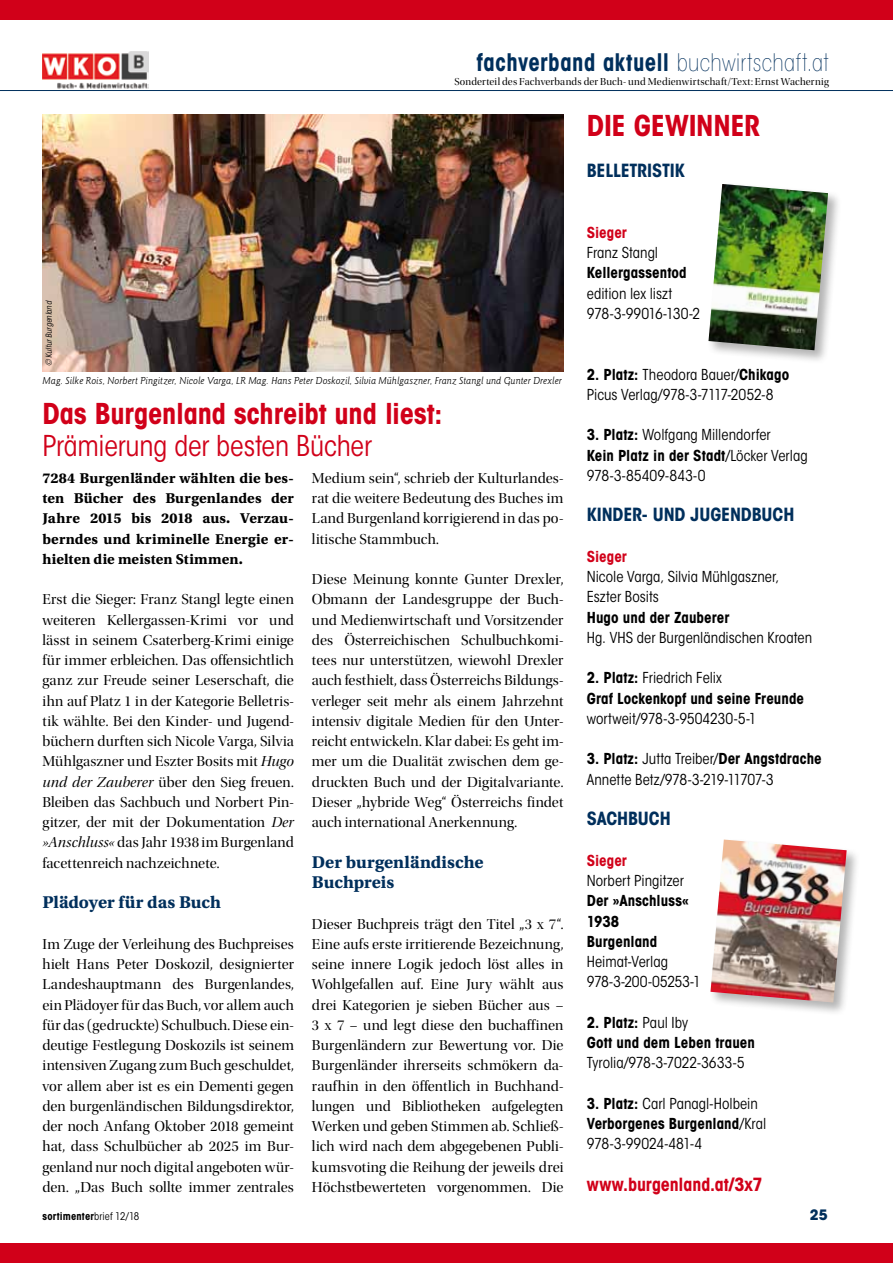
<style>
.page{position:relative;width:893px;height:1263px;background:#fff}
.page>*{position:absolute;margin:0;border:0;box-sizing:border-box;transform-origin:0 0}
.t1{font:700 condensed 28.5px "ITC Avant Garde Std";letter-spacing:-.01em;color:#d10019}
.t2{font:condensed 28.5px "ITC Avant Garde Std";letter-spacing:-.005em;color:#d10019}
.t3{font:700 condensed 24px "ITC Avant Garde Std";letter-spacing:.025em;color:#002f5c;scale:.95 1}
.t4{font:18px/20.2px "Utopia Std Bold Capt";color:#002f5c}
.t5{font:700 condensed 18px "ITC Avant Garde Std";letter-spacing:-.01em;color:#002f5c}
.t6{font:700 condensed 18px "ITC Avant Garde Std";letter-spacing:-.005em;color:#d10019}
.t7{font:15px/20.2px "Utopia Std Disp";color:#000;text-align:justify}
.t8{font:condensed 15px/20.2px "ITC Avant Garde Std";color:#000}
.t9{font:700 condensed 15px/20.2px "ITC Avant Garde Std";letter-spacing:.005em;color:#000}
.t10{font:15px/20.2px "Utopia Std Bold Capt";color:#000;text-align:justify}
.t11{font:700 condensed 15px "ITC Avant Garde Std";letter-spacing:.005em;color:#d10019}
.t12{font:700 14.25px "ITC Avant Garde Std";color:#002f5c}
.t13{font:italic 10.5px "Goudy Sans Std";letter-spacing:.005em;color:#000}
.t14{font:10.5px "Utopia Std Disp";letter-spacing:.015em;color:#000}
.t15{font:700 condensed 10.5px "ITC Avant Garde Std";letter-spacing:.015em;color:#000}
.t16{font:italic condensed 8.25px "ITC Avant Garde Std";color:#000}
.s1{font-weight:200}
.s2{font-family:"Utopia Std Disp It"}
.s3{font-weight:700}
.s4{font-weight:400}
</style>
<div class="page">
<div style="left:0;top:1243px;width:893px;height:20px;background:#d10019"></div>
<div style="left:0;top:0;width:893px;height:19px;background:#d10019"></div>
<img style="left:43px;top:52px;width:105px;height:37px">
<hr style="left:0;top:90px;width:893px;height:1px;background:#002f5c">
<img style="left:43px;top:115px;width:520px;height:256px">
<div style="left:706px;top:182px;width:135px;height:182px;background:#000;opacity:.3"></div>
<img style="left:708px;top:184px;width:120px;height:166px">
<div style="left:708px;top:837px;width:152px;height:178px;background:#000;opacity:.3"></div>
<img style="left:710px;top:839px;width:137px;height:163px">
<h2 class="t3" style="left:477px;top:47px;width:372px">fachverband aktuell <span class="s1">buchwirtschaft.at</span></h2>
<p class="t14" style="left:454px;top:76px;width:376px">Sonderteil des Fachverbands der Buch- und Medienwirtschaft/Text: Ernst Wachernig</p>
<p class="t16" style="left:44px;top:366px;width:67px;rotate:-90deg">© Kultur Burgenland</p>
<p class="t13" style="left:43px;top:375px;width:521px">Mag. Silke Rois, Norbert Pingitzer, Nicole Varga, LR Mag. Hans Peter Doskozil, Silvia Mühlgaszner, Franz Stangl und Gunter Drexler</p>
<h1 class="t1" style="left:43px;top:396px;width:401px">Das Burgenland schreibt und liest:</h1>
<h1 class="t2" style="left:43px;top:428px;width:331px">Prämierung der besten Bücher</h1>
<p class="t10" style="left:43px;top:468px;width:253px">7284 Burgenländer wählten die bes&shy;ten Bücher des Burgenlandes der Jahre 2015 bis 2018 aus. Verzau&shy;berndes und kriminelle Energie er&shy;hielten die meisten Stimmen.</p>
<p class="t7" style="left:43px;top:590px;width:253px">Erst die Sieger: Franz Stangl legte einen weiteren Kellergassen-Krimi vor und lässt in seinem Csaterberg-Krimi einige für immer erbleichen. Das offensichtlich ganz zur Freude seiner Leserschaft, die ihn auf Platz 1 in der Kategorie Belletris&shy;tik wählte. Bei den Kinder- und Jugend&shy;büchern durften sich Nicole Varga, Silvia Mühlgaszner und Eszter Bosits mit <span class="s2">Hugo und der Zauberer</span> über den Sieg freuen.<br>Bleiben das Sachbuch und Norbert Pin&shy;gitzer, der mit der Dokumentation <span class="s2">Der »Anschluss«</span> das Jahr 1938 im Burgenland facettenreich nachzeichnete.</p>
<p class="t4" style="left:43px;top:892px;width:180px">Plädoyer für das Buch</p>
<p class="t7" style="left:43px;top:934px;width:253px">Im Zuge der Verleihung des Buchpreises hielt Hans Peter Doskozil, designierter Landeshauptmann des Burgenlandes, ein Plädoyer für das Buch, vor allem auch für das (gedruckte) Schulbuch. Diese ein&shy;deutige Festlegung Doskozils ist seinem intensiven Zugang zum Buch geschuldet, vor allem aber ist es ein Dementi gegen den burgenländischen Bildungsdirektor, der noch Anfang Oktober 2018 gemeint hat, dass Schulbücher ab 2025 im Bur&shy;genland nur noch digital angeboten wür&shy;den. „Das Buch sollte immer zentrales</p>
<p class="t7" style="left:312px;top:468px;width:253px">Medium sein“, schrieb der Kulturlandes&shy;rat die weitere Bedeutung des Buches im Land Burgenland korrigierend in das po&shy;litische Stammbuch.</p>
<p class="t7" style="left:312px;top:569px;width:253px">Diese Meinung konnte Gunter Drexler, Obmann der Landesgruppe der Buch&shy;und Medienwirtschaft und Vorsitzender des Österreichischen Schulbuchkomi&shy;tees nur unterstützen, wiewohl Drexler auch festhielt, dass Österreichs Bildungs&shy;verleger seit mehr als einem Jahrzehnt intensiv digitale Medien für den Unter&shy;reicht entwickeln. Klar dabei: Es geht im&shy;mer um die Dualität zwischen dem ge&shy;druckten Buch und der Digitalvariante.<br>Dieser „hybride Weg“ Österreichs findet auch international Anerkennung.</p>
<p class="t4" style="left:312px;top:852px;width:173px">Der burgenländische<br>Buchpreis</p>
<p class="t7" style="left:312px;top:914px;width:253px">Dieser Buchpreis trägt den Titel „3 x 7“.<br>Eine aufs erste irritierende Bezeichnung, seine innere Logik jedoch löst alles in Wohlgefallen auf. Eine Jury wählt aus drei Kategorien je sieben Bücher aus – 3 x 7 – und legt diese den buchaffinen Burgenländern zur Bewertung vor. Die Burgenländer ihrerseits schmökern da&shy;raufhin in den öffentlich in Buchhand&shy;lungen und Bibliotheken aufgelegten Werken und geben Stimmen ab. Schließ&shy;lich wird nach dem abgegebenen Publi&shy;kumsvoting die Reihung der jeweils drei Höchstbewerteten vorgenommen. Die</p>
<h1 class="t1" style="left:587px;top:107px;width:175px">Die Gewinner</h1>
<p class="t5" style="left:587px;top:159px;width:99px">Belletristik</p>
<p class="t11" style="left:587px;top:223px;width:42px">Sieger</p>
<p class="t8" style="left:587px;top:243px;width:73px">Franz Stangl</p>
<p class="t9" style="left:587px;top:263px;width:101px">Kellergassentod</p>
<p class="t8" style="left:587px;top:283px;width:115px">edition lex liszt<br>978-3-99016-130-2</p>
<p class="t8" style="left:587px;top:364px;width:204px"><span class="s3">2. Platz:</span> Theodora Bauer/<span class="s3">Chikago<br></span>Picus Verlag/978-3-7117-2052-8</p>
<p class="t8" style="left:587px;top:425px;width:222px"><span class="s3">3. Platz:</span> Wolfgang Millendorfer<br><span class="s3">Kein Platz in der Stadt</span>/Löcker Verlag<br>978-3-85409-843-0</p>
<p class="t5" style="left:587px;top:503px;width:209px">Kinder- und Jugendbuch</p>
<p class="t11" style="left:587px;top:547px;width:42px">Sieger</p>
<p class="t8" style="left:587px;top:567px;width:194px">Nicole Varga, Silvia Mühlgaszner,<br>Eszter Bosits</p>
<p class="t9" style="left:587px;top:607px;width:144px">Hugo und der Zauberer</p>
<p class="t8" style="left:587px;top:627px;width:227px">Hg. VHS der Burgenländischen Kroaten</p>
<p class="t9" style="left:587px;top:668px;width:219px">2. Platz: <span class="s4">Friedrich Felix<br></span>Graf Lockenkopf und seine Freunde</p>
<p class="t8" style="left:587px;top:708px;width:171px">wortweit/978-3-9504230-5-1</p>
<p class="t8" style="left:587px;top:749px;width:236px"><span class="s3">3. Platz:</span> Jutta Treiber/<span class="s3">Der Angstdrache<br></span>Annette Betz/978-3-219-11707-3</p>
<p class="t5" style="left:587px;top:807px;width:85px">Sachbuch</p>
<p class="t11" style="left:587px;top:851px;width:42px">Sieger</p>
<p class="t8" style="left:587px;top:870px;width:99px">Norbert Pingitzer</p>
<p class="t9" style="left:587px;top:890px;width:103px">Der »Anschluss«<br>1938<br>Burgenland</p>
<p class="t8" style="left:587px;top:951px;width:116px">Heimat-Verlag<br>978-3-200-05253-1</p>
<p class="t9" style="left:587px;top:1012px;width:170px">2. Platz: <span class="s4">Paul Iby<br></span>Gott und dem Leben trauen</p>
<p class="t8" style="left:587px;top:1053px;width:159px">Tyrolia/978-3-7022-3633-5</p>
<p class="t8" style="left:587px;top:1093px;width:181px"><span class="s3">3. Platz:</span> Carl Panagl-Holbein<br><span class="s3">Verborgenes Burgenland</span>/Kral<br>978-3-99024-481-4</p>
<p class="t6" style="left:587px;top:1173px;width:177px">www.burgenland.at/3x7</p>
<p class="t15" style="left:43px;top:1209px;width:98px">sortimenter<span class="s4">brief 12/18</span></p>
<p class="t12" style="left:810px;top:1206px;width:19px">25</p>
</div>
